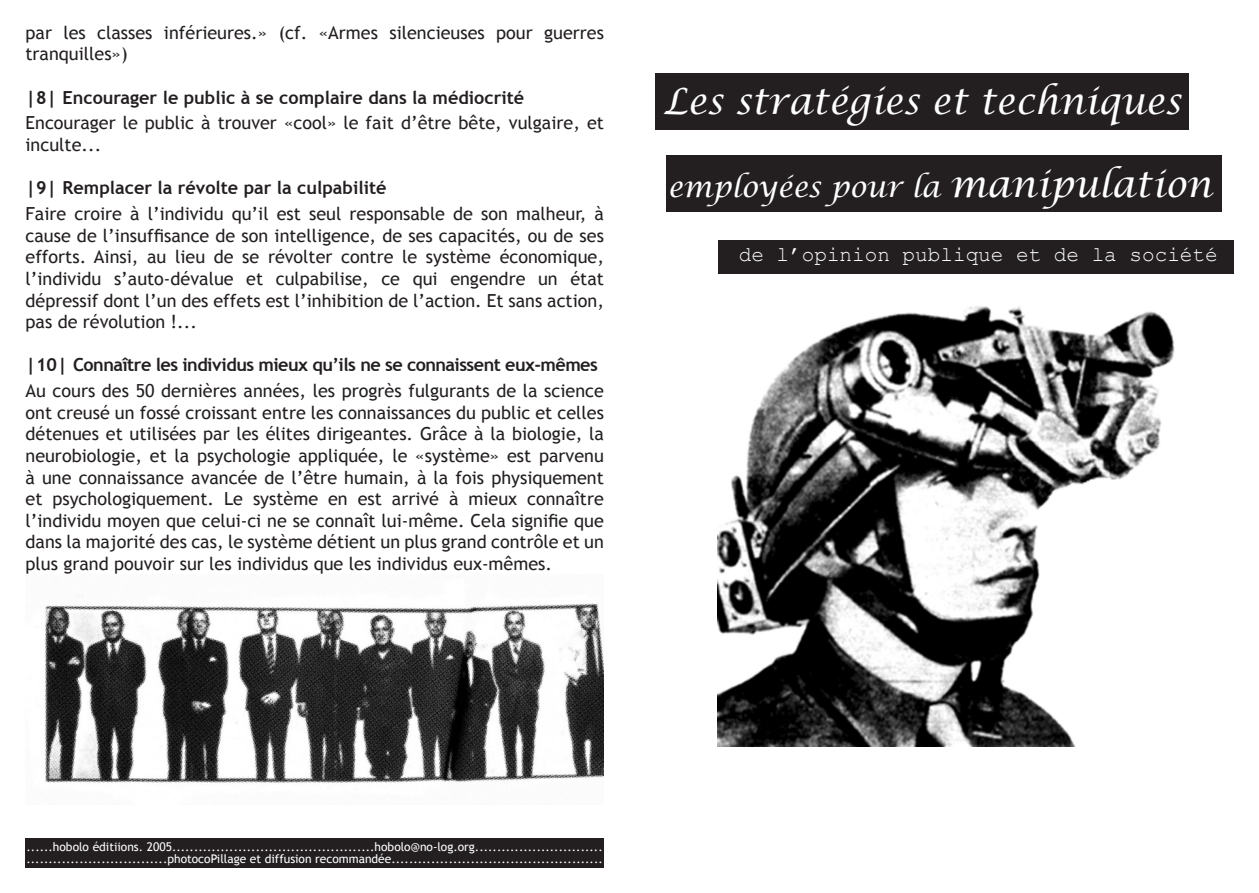
<style>
.page{position:relative;width:1259px;height:893px;background:#fff}
.page>*{position:absolute;margin:0;border:0;box-sizing:border-box;transform-origin:0 0}
.t1{font:italic 36px "Lucida Calligraphy";color:#fff}
.t2{font:italic 28.5px "Lucida Calligraphy";color:#fff}
.t3{font:21px "Courier New";color:#fff}
.t4{font:18px/21.6px "Trebuchet MS";color:#231f20}
.t5{font:700 18px "Trebuchet MS";color:#231f20}
.t6{font:700 18px "Trebuchet MS";letter-spacing:-.03em;color:#231f20}
.t7{font:12px/12px "Trebuchet MS";color:#fff}
.s1{font-size:36px}
</style>
<div class="page">
<img style="left:717px;top:306px;width:458px;height:440px">
<div style="left:655px;top:73px;width:533px;height:57px;background:#231f20"></div>
<div style="left:665px;top:155px;width:556px;height:57px;background:#231f20"></div>
<div style="left:718px;top:240px;width:515px;height:33px;background:#231f20"></div>
<img style="left:44px;top:595px;width:560px;height:188px">
<div style="left:26px;top:838px;width:578px;height:29px;background:#231f20"></div>
<p class="t4" style="left:26px;top:22px;width:580px">par les classes inférieures.» (cf. «Armes silencieuses pour guerres tranquilles»)</p>
<p class="t5" style="left:26px;top:86px;width:500px">|8| Encourager le public à se complaire dans la médiocrité</p>
<p class="t4" style="left:26px;top:113px;width:580px">Encourager le public à trouver «cool» le fait d’être bête, vulgaire, et inculte...</p>
<p class="t5" style="left:26px;top:177px;width:362px">|9| Remplacer la révolte par la culpabilité</p>
<p class="t4" style="left:26px;top:203px;width:580px;text-align:justify">Faire croire à l’individu qu’il est seul responsable de son malheur, à cause de l’insuffisance de son intelligence, de ses capacités, ou de ses efforts. Ainsi, au lieu de se révolter contre le système économique, l’individu s’auto-dévalue et culpabilise, ce qui engendre un état dépressif dont l’un des effets est l’inhibition de l’action. Et sans action, pas de révolution !...</p>
<p class="t6" style="left:26px;top:354px;width:574px">|10| Connaître les individus mieux qu’ils ne se connaissent eux-mêmes</p>
<p class="t4" style="left:26px;top:380px;width:580px;text-align:justify">Au cours des 50 dernières années, les progrès fulgurants de la science ont creusé un fossé croissant entre les connaissances du public et celles détenues et utilisées par les élites dirigeantes. Grâce à la biologie, la neurobiologie, et la psychologie appliquée, le «système» est parvenu à une connaissance avancée de l’être humain, à la fois physiquement et psychologiquement. Le système en est arrivé à mieux connaître l’individu moyen que celui-ci ne se connaît lui-même. Cela signifie que dans la majorité des cas, le système détient un plus grand contrôle et un plus grand pouvoir sur les individus que les individus eux-mêmes.</p>
<h1 class="t1" style="left:663px;top:79px;width:519px">Les stratégies et techniques</h1>
<h2 class="t2" style="left:668px;top:170px;width:545px">employées pour la <span class="s1">manipulation</span></h2>
<p class="t3" style="left:739px;top:242px;width:480px">de l’opinion publique et de la société</p>
<p class="t7" style="left:26px;top:841px;width:578px">......hobolo éditiions. 2005..............................................hobolo@no-log.org............................. ................................photocoPillage et diffusion recommandée................................................</p>
</div>
